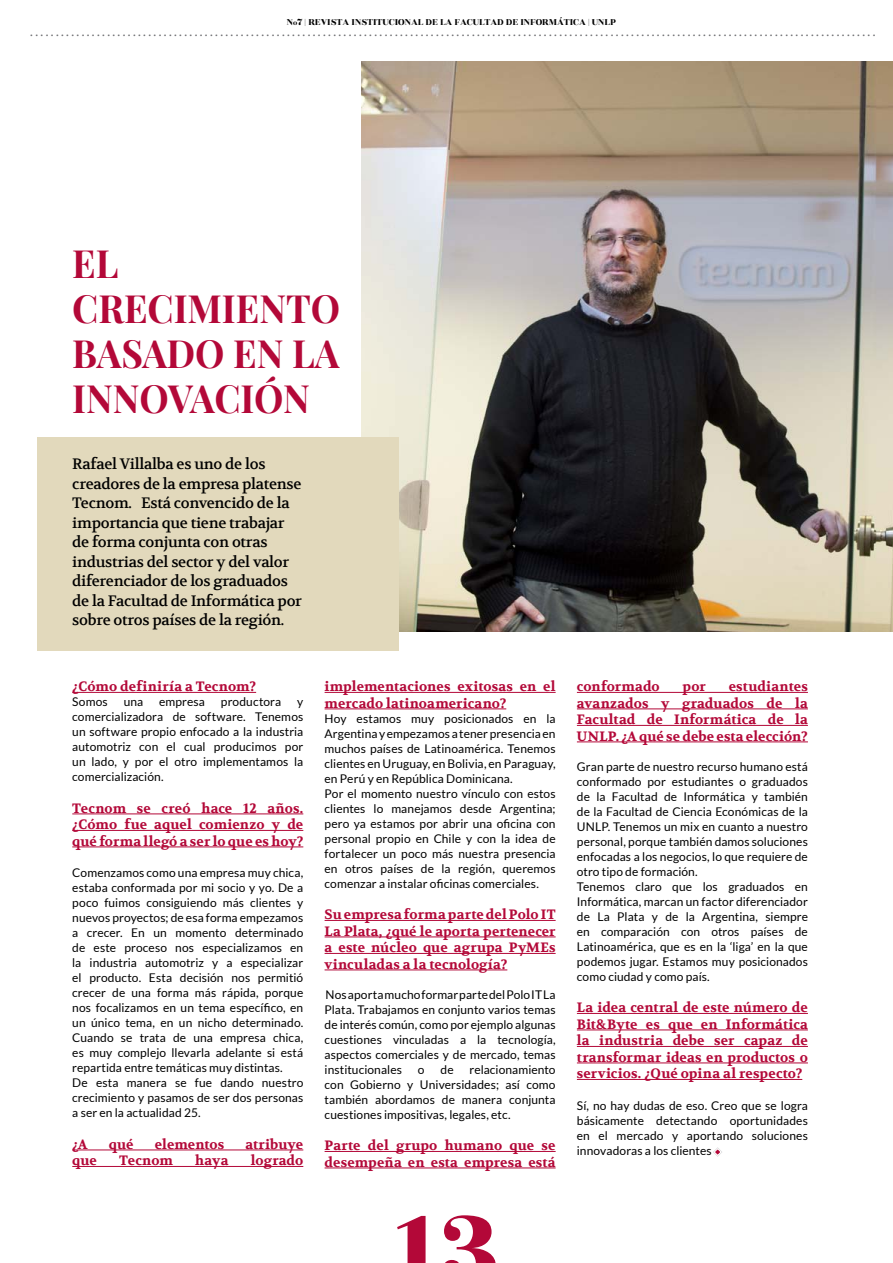
<style>
.page{position:relative;width:893px;height:1263px;background:#fff}
.page>*{position:absolute;margin:0;border:0;box-sizing:border-box;transform-origin:0 0}
.t1{font:120px "Rozha One";color:#b30838}
.t2{font:700 39px/45px "Playfair Display";color:#b30838;scale:.95 1}
.t3{font:15px/19.5px "Volkhov";letter-spacing:-.02em;color:#000}
.t4{font:700 13.5px/16.5px "Volkhov";letter-spacing:.005em;color:#b30838;text-align:justify}
.t5{font:12px/15px "Lato";letter-spacing:.01em;color:#000;text-align:justify}
.t6{font:12px "Volkhov";color:#6d6e71}
.t7{font:10.5px "Rozha One";color:#000}
.s1{font-size:7.5px}
</style>
<div class="page">
<img style="left:361px;top:62px;width:532px;height:569px">
<div style="left:37px;top:438px;width:362px;height:213px;background:#e2d9bc"></div>
<hr style="left:72px;top:692px;width:184px;height:1px;background:#b30838">
<hr style="left:72px;top:813px;width:231px;height:1px;background:#b30838">
<hr style="left:72px;top:830px;width:231px;height:1px;background:#b30838">
<hr style="left:72px;top:846px;width:231px;height:1px;background:#b30838">
<hr style="left:72px;top:1149px;width:231px;height:1px;background:#b30838">
<hr style="left:72px;top:1166px;width:231px;height:1px;background:#b30838">
<hr style="left:325px;top:692px;width:231px;height:1px;background:#b30838">
<hr style="left:325px;top:708px;width:181px;height:1px;background:#b30838">
<hr style="left:325px;top:920px;width:231px;height:1px;background:#b30838">
<hr style="left:325px;top:936px;width:231px;height:1px;background:#b30838">
<hr style="left:325px;top:953px;width:231px;height:1px;background:#b30838">
<hr style="left:325px;top:969px;width:182px;height:1px;background:#b30838">
<hr style="left:325px;top:1151px;width:231px;height:1px;background:#b30838">
<hr style="left:325px;top:1167px;width:231px;height:1px;background:#b30838">
<hr style="left:577px;top:692px;width:231px;height:1px;background:#b30838">
<hr style="left:577px;top:708px;width:231px;height:1px;background:#b30838">
<hr style="left:577px;top:725px;width:231px;height:1px;background:#b30838">
<hr style="left:577px;top:741px;width:231px;height:1px;background:#b30838">
<hr style="left:577px;top:1013px;width:231px;height:1px;background:#b30838">
<hr style="left:577px;top:1029px;width:231px;height:1px;background:#b30838">
<hr style="left:577px;top:1046px;width:231px;height:1px;background:#b30838">
<hr style="left:577px;top:1062px;width:231px;height:1px;background:#b30838">
<hr style="left:577px;top:1079px;width:225px;height:1px;background:#b30838">
<svg style="left:713px;top:1147px;width:9px;height:10px"></svg>
<p class="t7" style="left:287px;top:14px;width:331px">N<span class="s1">o</span>7 | REVISTA INSTITUCIONAL DE LA FACULTAD DE INFORMÁTICA | UNLP</p>
<p class="t6" style="left:30px;top:24px;width:847px">.....................................................................................................................................................................</p>
<h2 class="t2" style="left:72px;top:238px;width:284px">EL<br>CRECIMIENTO<br>BASADO EN LA<br>INNOVACIÓN</h2>
<p class="t3" style="left:72px;top:455px;width:231px">Rafael Villalba es uno de los creadores de la empresa platense<br>Tecnom. Está convencido de la importancia que tiene trabajar de forma conjunta con otras industrias del sector y del valor diferenciador de los graduados de la Facultad de Informática por sobre otros países de la región.</p>
<p class="t4" style="left:72px;top:679px;width:185px">¿Cómo definiría a Tecnom?</p>
<p class="t5" style="left:72px;top:694px;width:37px">Somos</p>
<p class="t5" style="left:124px;top:694px;width:21px">una</p>
<p class="t5" style="left:159px;top:694px;width:47px">empresa</p>
<p class="t5" style="left:221px;top:694px;width:62px">productora</p>
<p class="t5" style="left:72px;top:694px;width:233px;text-indent:225px">y comercializadora de software. Tenemos un software propio enfocado a la industria automotriz con el cual producimos por un lado, y por el otro implementamos la comercialización.</p>
<p class="t4" style="left:72px;top:800px;width:233px">Tecnom se creó hace 12 años. ¿Cómo fue aquel comienzo y de qué forma llegó a ser lo que es hoy?</p>
<p class="t5" style="left:72px;top:865px;width:233px;text-align:left">Comenzamos como una empresa muy chica, estaba conformada por mi socio y yo. De a poco fuimos consiguiendo más clientes y nuevos proyectos; de esa forma empezamos a crecer. En un momento determinado de este proceso nos especializamos en la industria automotriz y a especializar el producto. Esta decisión nos permitió crecer de una forma más rápida, porque nos focalizamos en un tema específico, en un único tema, en un nicho determinado.<br>Cuando se trata de una empresa chica, es muy complejo llevarla adelante si está repartida entre temáticas muy distintas.<br>De esta manera se fue dando nuestro crecimiento y pasamos de ser dos personas a ser en la actualidad 25.</p>
<p class="t4" style="left:72px;top:1136px;width:17px">¿A</p>
<p class="t4" style="left:109px;top:1136px;width:26px">qué</p>
<p class="t4" style="left:155px;top:1136px;width:71px">elementos</p>
<p class="t4" style="left:245px;top:1136px;width:59px">atribuye</p>
<p class="t4" style="left:72px;top:1153px;width:26px">que</p>
<p class="t4" style="left:119px;top:1153px;width:55px">Tecnom</p>
<p class="t4" style="left:195px;top:1153px;width:35px">haya</p>
<p class="t4" style="left:251px;top:1153px;width:54px">logrado</p>
<p class="t4" style="left:325px;top:679px;width:232px">implementaciones exitosas en el mercado latinoamericano?</p>
<p class="t5" style="left:325px;top:711px;width:233px;text-align:left">Hoy estamos muy posicionados en la Argentina y empezamos a tener presencia en muchos países de Latinoamérica. Tenemos clientes en Uruguay, en Bolivia, en Paraguay, en Perú y en República Dominicana.<br>Por el momento nuestro vínculo con estos clientes lo manejamos desde Argentina; pero ya estamos por abrir una oficina con personal propio en Chile y con la idea de fortalecer un poco más nuestra presencia en otros países de la región, queremos comenzar a instalar oficinas comerciales.</p>
<p class="t4" style="left:325px;top:907px;width:233px">Su empresa forma parte del Polo IT La Plata, ¿qué le aporta pertenecer a este núcleo que agrupa PyMEs vinculadas a la tecnología?</p>
<p class="t5" style="left:325px;top:987px;width:233px">Nos aporta mucho formar parte del Polo IT La Plata. Trabajamos en conjunto varios temas de interés común, como por ejemplo algunas cuestiones vinculadas a la tecnología, aspectos comerciales y de mercado, temas institucionales</p>
<p class="t5" style="left:325px;top:1062px;width:233px;text-indent:145px">relacionamiento con Gobierno y Universidades; así como también abordamos de manera conjunta cuestiones impositivas, legales, etc.</p>
<p class="t4" style="left:325px;top:1138px;width:233px">Parte del grupo humano que se desempeña en esta empresa está</p>
<p class="t5" style="left:418px;top:1062px;width:8px">o</p>
<p class="t5" style="left:440px;top:1062px;width:15px">de</p>
<h1 class="t1" style="left:392px;top:1166px;width:110px">13</h1>
<p class="t4" style="left:577px;top:679px;width:84px">conformado</p>
<p class="t4" style="left:683px;top:679px;width:25px">por</p>
<p class="t4" style="left:577px;top:679px;width:233px;text-indent:152px">estudiantes avanzados y graduados de la Facultad de Informática de la UNLP. ¿A qué se debe esta elección?</p>
<p class="t5" style="left:577px;top:759px;width:233px;text-align:left">Gran parte de nuestro recurso humano está conformado por estudiantes o graduados de la Facultad de Informática y también de la Facultad de Ciencia Económicas de la UNLP. Tenemos un mix en cuanto a nuestro personal, porque también damos soluciones enfocadas a los negocios, lo que requiere de otro tipo de formación.<br>Tenemos claro que los graduados en Informática, marcan un factor diferenciador de La Plata y de la Argentina, siempre en comparación con otros países de Latinoamérica, que es en la ‘liga’ en la que podemos jugar. Estamos muy posicionados como ciudad y como país.</p>
<p class="t4" style="left:577px;top:1000px;width:233px">La idea central de este número de Bit&amp;Byte es que en Informática la industria debe ser capaz de transformar ideas en productos o servicios. ¿Qué opina al respecto?</p>
<p class="t5" style="left:577px;top:1098px;width:233px">Sí, no hay dudas de eso. Creo que se logra básicamente detectando oportunidades en el mercado y aportando soluciones innovadoras a los clientes</p>
</div>
